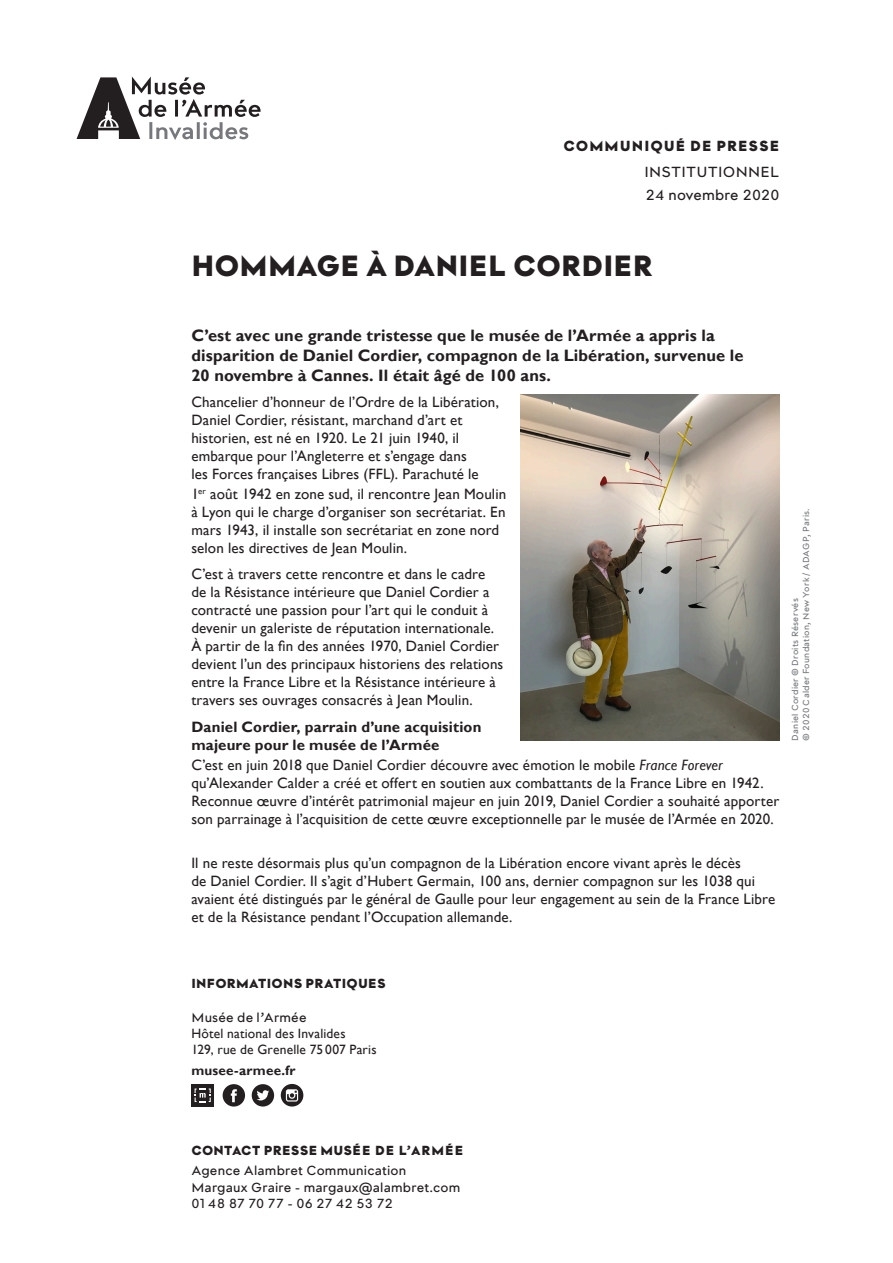
<style>
.page{position:relative;width:893px;height:1263px;background:#fff}
.page>*{position:absolute;margin:0;border:0;box-sizing:border-box;transform-origin:0 0}
.sous-titre{font:30px "Kelvin Md AI Sansnoir";color:#231f20}
.Texte_courant{font:700 16.5px/19.8px "Gill Sans";letter-spacing:.005em;color:#231f20}
.Texte_courant-2{font:15px/18px "Gill Sans";letter-spacing:.01em;color:#231f20}
.Texte_courant-3{font:700 15px/18px "Gill Sans";letter-spacing:.01em;color:#231f20}
.t1{font:15px/26px "Kelvin Md AI Sansnoir";letter-spacing:.065em;color:#231f20;text-align:right}
.t2{font:15px "Kelvin Md AI Sansclair";color:#231f20}
.t3{font:13.5px/16.2px "Gill Sans";letter-spacing:.015em;color:#231f20}
.t4{font:13.5px "Kelvin Md AI Sansclair";letter-spacing:.015em;color:#231f20}
.t5{font:13.5px "Kelvin Md AI Sansnoir";letter-spacing:.015em;color:#231f20}
.t6{font:13.5px "Kelvin Md AI Sansclair";letter-spacing:-.01em;color:#231f20}
.t7{font:700 13.5px "Gill Sans";letter-spacing:.015em;color:#231f20}
.t8{font:9px/10.8px "Kelvin Md AI Sansclair";letter-spacing:.025em;color:#76787b}
.s1{font-family:"Kelvin Md AI Sansclair"}
.s2{font-style:italic}
</style>
<div class="page">
<svg style="left:77px;top:77px;width:184px;height:63px"></svg>
<img style="left:520px;top:395px;width:259px;height:346px">
<svg style="left:252px;top:1084px;width:22px;height:22px"></svg>
<svg style="left:281px;top:1084px;width:22px;height:22px"></svg>
<svg style="left:223px;top:1084px;width:22px;height:22px"></svg>
<div style="left:191px;top:1084px;width:23px;height:22px;background:#231f20"></div>
<svg style="left:195px;top:1088px;width:16px;height:14px"></svg>
<p class="t1" style="left:563px;top:134px;width:218px">COMMUNIQUÉ DE PRESSE<br><span class="s1">INSTITUTIONNEL</span></p>
<p class="t2" style="left:645px;top:187px;width:135px">24 novembre 2020</p>
<p class="sous-titre" style="left:191px;top:250px;width:463px">HOMMAGE À DANIEL CORDIER</p>
<p class="Texte_courant" style="left:191px;top:326px;width:554px">C’est avec une grande tristesse que le musée de l’Armée a appris la disparition de Daniel Cordier, compagnon de la Libération, survenue le<br>20 novembre à Cannes. Il était âgé de 100 ans.</p>
<p class="Texte_courant-2" style="left:191px;top:393px;width:309px">Chancelier d’honneur de l’Ordre de la Libération, Daniel Cordier, résistant, marchand d’art et historien, est né en 1920. Le 21 juin 1940, il embarque pour l’Angleterre et s’engage dans<br>les Forces françaises Libres (FFL). Parachuté le</p>
<p class="Texte_courant-2" style="left:191px;top:485px;width:316px">1<sup>er</sup> août 1942 en zone sud, il rencontre Jean Moulin à Lyon qui le charge d’organiser son secrétariat. En mars 1943, il installe son secrétariat en zone nord selon les directives de Jean Moulin.</p>
<p class="Texte_courant-2" style="left:191px;top:566px;width:314px">C’est à travers cette rencontre et dans le cadre de la Résistance intérieure que Daniel Cordier a contracté une passion pour l’art qui le conduit à devenir un galeriste de réputation internationale.<br>À partir de la fin des années 1970, Daniel Cordier devient l’un des principaux historiens des relations entre la France Libre et la Résistance intérieure à travers ses ouvrages consacrés à Jean Moulin.</p>
<p class="Texte_courant-3" style="left:191px;top:718px;width:292px">Daniel Cordier, parrain d’une acquisition majeure pour le musée de l’Armée</p>
<p class="Texte_courant-2" style="left:191px;top:756px;width:590px">C’est en juin 2018 que Daniel Cordier découvre avec émotion le mobile <span class="s2">France Forever </span>qu’Alexander Calder a créé et offert en soutien aux combattants de la France Libre en 1942.<br>Reconnue œuvre d’intérêt patrimonial majeur en juin 2019, Daniel Cordier a souhaité apporter son parrainage à l’acquisition de cette œuvre exceptionnelle par le musée de l’Armée en 2020.</p>
<p class="Texte_courant-2" style="left:191px;top:854px;width:585px">Il ne reste désormais plus qu’un compagnon de la Libération encore vivant après le décès<br>de Daniel Cordier. Il s’agit d’Hubert Germain, 100 ans, dernier compagnon sur les 1038 qui avaient été distingués par le général de Gaulle pour leur engagement au sein de la France Libre et de la Résistance pendant l’Occupation allemande.</p>
<p class="t8" style="left:790px;top:741px;width:234px;rotate:-90deg">Daniel Cordier © Droits Réservés<br>© 2020 Calder Foundation, New York / ADAGP, Paris.</p>
<p class="t5" style="left:191px;top:977px;width:196px">INFORMATIONS PRATIQUES</p>
<p class="t3" style="left:191px;top:1009px;width:187px"><span class="s1">Musée de l’Armée<br></span>Hôtel national des Invalides<br>129, rue de Grenelle 75007 Paris</p>
<p class="t7" style="left:191px;top:1062px;width:106px">musee-armee.fr</p>
<p class="t5" style="left:191px;top:1143px;width:273px">CONTACT PRESSE MUSÉE DE L’ARMÉE</p>
<p class="t4" style="left:191px;top:1164px;width:216px">Agence Alambret Communication</p>
<p class="t4" style="left:191px;top:1180px;width:271px">Margaux Graire - margaux@alambret.com</p>
<p class="t6" style="left:191px;top:1196px;width:203px">01 48 87 70 77 - 06 27 42 53 72</p>
</div>
